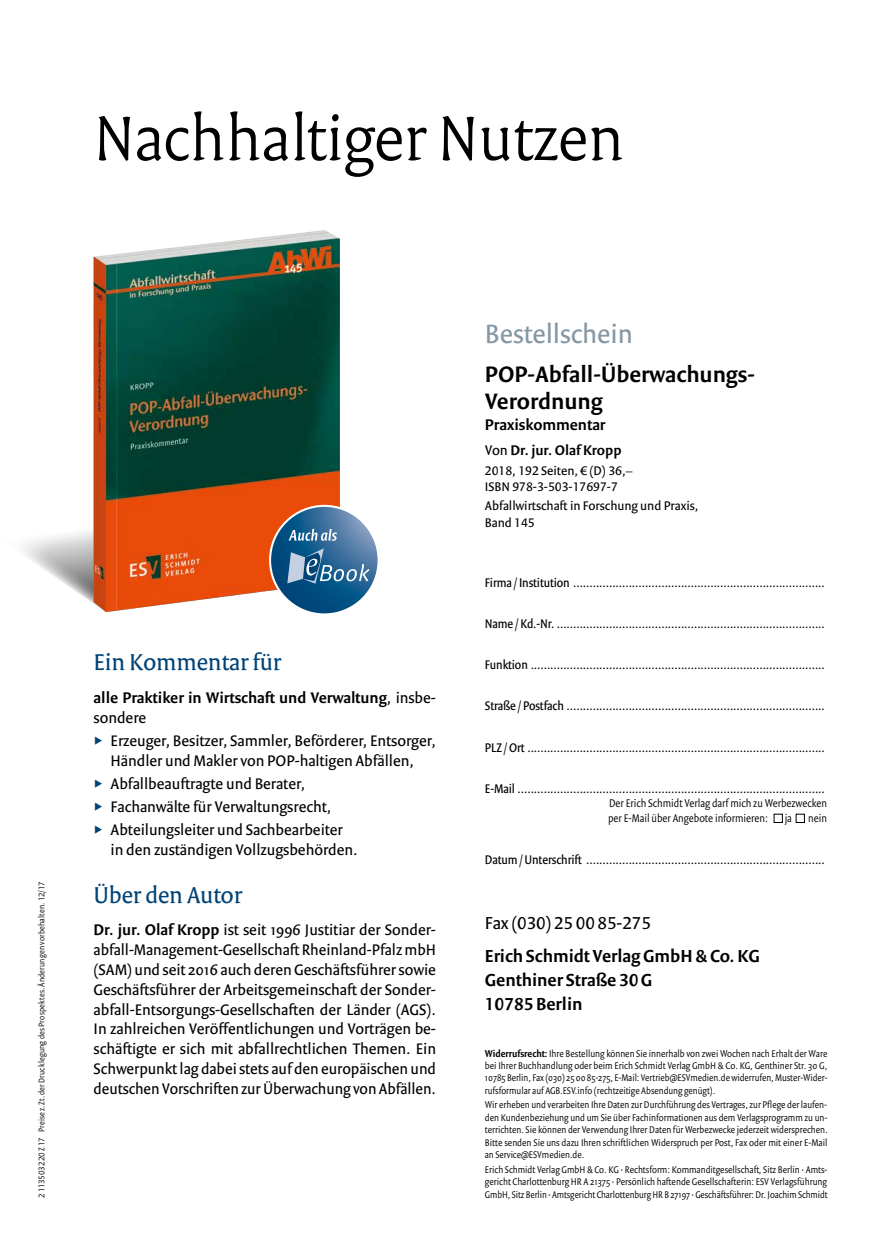
<style>
.page{position:relative;width:872px;height:1234px;background:#fff}
.page>*{position:absolute;margin:0;border:0;box-sizing:border-box;transform-origin:0 0}
.t1{font:300 67.5px "Versa Pro";letter-spacing:-.005em;color:#000}
.t2{font:28.5px "Versa Sans Pro";color:#8497a5}
.t3{font:24.75px "Versa Pro";letter-spacing:-.005em;color:#004377}
.t4{font:600 24px/26.4px "Versa Sans Pro";color:#000}
.t5{font:600 18.75px/24px "Versa Sans Pro";color:#000}
.t6{font:18.75px "Versa Sans Pro";color:#000}
.t7{font:16.5px/19.8px "Versa Sans Pro";color:#000}
.t8{font:600 16.5px/19.8px "Versa Sans Pro";color:#000}
.t9{font:600 15px "Versa Sans Pro";color:#000}
.t10{font:13.5px "Versa Sans Con Pro";letter-spacing:-.005em;color:#000}
.t11{font:13.5px/16.2px "Versa Sans Pro";color:#000}
.t12{font:300 12px/15px "Versa Sans Con Pro";color:#000}
.t13{font:300 10.5px/12.5px "Versa Sans Con Pro";color:#000;text-align:justify}
.t14{font:300 9px "Versa Sans Con Pro";letter-spacing:.02em;color:#000}
.s1{font-weight:400}
.s2{font-weight:600}
</style>
<div class="page">
<img style="left:93px;top:230px;width:247px;height:278px">
<svg style="left:270px;top:505px;width:108px;height:109px"></svg>
<svg style="left:22px;top:508px;width:347px;height:104px"></svg>
<h1 class="t1" style="left:94px;top:98px;width:532px">Nachhaltiger Nutzen</h1>
<p class="t14" style="left:36px;top:1197px;width:318px;rotate:-90deg">2 113503220 Z 17 Preise z. Zt. der Drucklegung des Prospektes. Änderungen vorbehalten. 12/17</p>
<h3 class="t3" style="left:94px;top:647px;width:189px">Ein Kommentar für</h3>
<h3 class="t8" style="left:94px;top:687px;width:344px">alle Praktiker in Wirtschaft und Verwaltung<span class="s1">, insbe&shy;sondere</span></h3>
<h3 class="t7" style="left:111px;top:730px;width:327px">Erzeuger, Besitzer, Sammler, Beförderer, Entsorger,<br>Händler und Makler von POP-haltigen Abfällen,</h3>
<h3 class="t7" style="left:111px;top:771px;width:234px;line-height:23.2px">Abfallbeauftragte und Berater,<br>Fachanwälte für Verwaltungsrecht,<br>Abteilungsleiter und Sachbearbeiter</h3>
<h3 class="t7" style="left:111px;top:839px;width:249px">in den zuständigen Vollzugsbehörden.</h3>
<h3 class="t3" style="left:94px;top:879px;width:150px">Über den Autor</h3>
<p class="t7" style="left:94px;top:919px;width:344px;text-align:justify"><span class="s2">Dr. jur. Olaf Kropp</span> ist seit 1996 Justitiar der Sonder&shy;abfall-Management-Gesellschaft Rheinland-Pfalz mbH (SAM) und seit 2016 auch deren Geschäftsführer sowie Geschäftsführer der Arbeitsgemeinschaft der Sonder&shy;abfall-Entsorgungs-Gesellschaften der Länder (AGS).<br>In zahlreichen Veröffentlichungen und Vorträgen be&shy;schäftigte er sich mit abfallrechtlichen Themen. Ein Schwerpunkt lag dabei stets auf den europäischen und deutschen Vorschriften zur Überwachung von Abfällen.</p>
<h2 class="t2" style="left:485px;top:316px;width:149px">Bestellschein</h2>
<h3 class="t4" style="left:485px;top:361px;width:271px">POP-Abfall-Überwachungs-<br>Verordnung</h3>
<h3 class="t8" style="left:485px;top:414px;width:122px">Praxiskommentar</h3>
<h3 class="t9" style="left:485px;top:441px;width:138px"><span class="s1">Von</span> Dr. jur. Olaf Kropp</h3>
<p class="t11" style="left:485px;top:462px;width:149px">2018, 192 Seiten, € (D) 36,–<br>ISBN 978-3-503-17697-7</p>
<p class="t11" style="left:485px;top:497px;width:215px">Abfallwirtschaft in Forschung und Praxis,<br>Band 145</p>
<p class="t10" style="left:485px;top:574px;width:341px">Firma /Institution .............................................................................</p>
<p class="t10" style="left:485px;top:615px;width:341px">Name /Kd.-Nr. ..................................................................................</p>
<p class="t10" style="left:485px;top:656px;width:341px">Funktion ..........................................................................................</p>
<p class="t10" style="left:485px;top:698px;width:341px">Straße /Postfach ...............................................................................</p>
<p class="t10" style="left:485px;top:739px;width:341px">PLZ /Ort ...........................................................................................</p>
<p class="t10" style="left:485px;top:780px;width:341px">E-Mail ..............................................................................................</p>
<p class="t12" style="left:608px;top:795px;width:220px">Der Erich Schmidt Verlag darf mich zu Werbezwecken per E-Mail über Angebote informieren:</p>
<p class="t12" style="left:784px;top:810px;width:9px">ja</p>
<p class="t12" style="left:808px;top:810px;width:20px">nein</p>
<p class="t10" style="left:485px;top:851px;width:341px">Datum/Unterschrift .........................................................................</p>
<h3 class="t6" style="left:485px;top:911px;width:167px">Fax (030) 25 00 85-275</h3>
<h3 class="t5" style="left:485px;top:943px;width:276px">Erich Schmidt Verlag GmbH &amp; Co. KG<br>Genthiner Straße 30G<br>10785 Berlin</h3>
<p class="t13" style="left:485px;top:1046px;width:344px"><span class="s2">Widerrufsrecht:</span> Ihre Bestellung können Sie innerhalb von zwei Wochen nach Erhalt der Ware bei Ihrer Buchhandlung oder beim Erich Schmidt Verlag GmbH &amp; Co. KG, Genthiner Str. 30 G, 10785 Berlin, Fax (030) 25 00 85-275, E-Mail: Vertrieb@ESVmedien.de widerrufen, Muster-Wider&shy;rufsformular auf AGB.ESV.info (rechtzeitige Absendung genügt).</p>
<p class="t13" style="left:485px;top:1098px;width:344px">Wir erheben und verarbeiten Ihre Daten zur Durchführung des Vertrages, zur Pflege der laufen&shy;den Kundenbeziehung und um Sie über Fachinformationen aus dem Verlagsprogramm zu un&shy;terrichten. Sie können der Verwendung Ihrer Daten für Werbezwecke jederzeit widersprechen.<br>Bitte senden Sie uns dazu Ihren schriftlichen Widerspruch per Post, Fax oder mit einer E-Mail an Service@ESVmedien.de.</p>
<p class="t13" style="left:485px;top:1162px;width:344px">Erich Schmidt Verlag GmbH &amp; Co. KG • Rechtsform: Kommanditgesellschaft, Sitz Berlin • Amts&shy;gericht Charlottenburg HR A 21375 • Persönlich haftende Gesellschafterin: ESV Verlagsführung GmbH, Sitz Berlin • Amtsgericht Charlottenburg HR B 27197 • Geschäftsführer: Dr. Joachim Schmidt</p>
</div>
